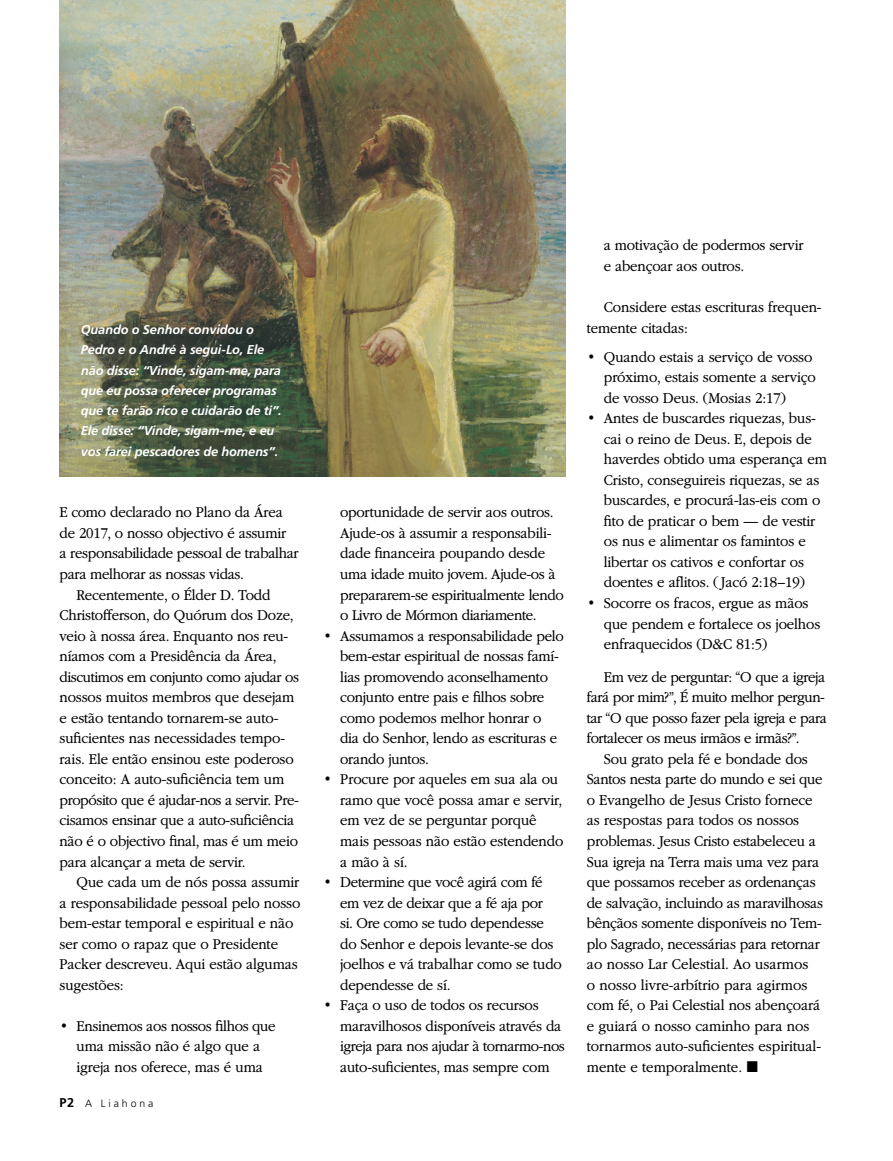
<style>
.page{position:relative;width:893px;height:1161px;background:#fff}
.page>*{position:absolute;margin:0;border:0;box-sizing:border-box;transform-origin:0 0}
.ARTCL_para_NEWS{font:300 15.75px/20.5px "Garamondlds Lat Plus";letter-spacing:-.015em;color:#000;scale:.95 1}
.LISTbullet-1_para_la{font:300 15.75px/20.5px "Garamondlds Lat Plus";letter-spacing:-.015em;color:#000;scale:.95 1}
.LISTbullet-1_para_fi{font:300 15.75px/20.5px "Garamondlds Lat Plus";letter-spacing:-.015em;color:#000;scale:.95 1}
.FIGimg_CAP_para_NEWS{font:italic 700 12.75px/20.2px "Frutigerlds Lat";letter-spacing:-.01em;color:#fff}
.Folio_L{font:300 10.5px "Frutigerlds Lat";letter-spacing:.28em;color:#000}
.s1{font-weight:700;font-size:12.75px}
</style>
<div class="page">
<img style="left:60px;top:0;width:506px;height:476px">
<p class="FIGimg_CAP_para_NEWS" style="left:81px;top:319px;width:203px">Quando o Senhor convidou o<br>Pedro e o André à segui-Lo, Ele não disse: “Vinde, sigam-me, para que eu possa oferecer programas que te farão rico e cuidarão de ti”.<br>Ele disse: “Vinde, sigam-me, e eu vos farei pescadores de homens”.</p>
<p class="ARTCL_para_NEWS" style="left:60px;top:502px;width:253px">E como declarado no Plano da Área de 2017, o nosso objectivo é assumir<br>a responsabilidade pessoal de trabalhar para melhorar as nossas vidas.</p>
<p class="ARTCL_para_NEWS" style="left:60px;top:584px;width:254px;text-indent:17px">Recentemente, o Élder D. Todd Christofferson, do Quórum dos Doze, veio à nossa área. Enquanto nos reu&shy;níamos com a Presidência da Área, discutimos em conjunto como ajudar os nossos muitos membros que desejam e estão tentando tornarem-se auto&shy;suficientes nas necessidades tempo&shy;rais. Ele então ensinou este poderoso conceito: A auto-suficiência tem um propósito que é ajudar-nos a servir. Pre&shy;cisamos ensinar que a auto-suficiência não é o objectivo final, mas é um meio para alcançar a meta de servir.</p>
<p class="ARTCL_para_NEWS" style="left:60px;top:871px;width:255px;text-indent:17px">Que cada um de nós possa assumir a responsabilidade pessoal pelo nosso bem-estar temporal e espiritual e não ser como o rapaz que o Presidente<br>Packer descreveu. Aqui estão algumas sugestões:</p>
<p class="LISTbullet-1_para_fi" style="left:60px;top:1015px;width:229px;text-align:center">• Ensinemos aos nossos filhos que uma missão não é algo que a igreja nos oferece, mas é uma</p>
<p class="Folio_L" style="left:60px;top:1095px;width:95px"><span class="s1">P2</span> A Liahona</p>
<p class="LISTbullet-1_para_fi" style="left:340px;top:502px;width:237px">oportunidade de servir aos outros.<br>Ajude-os à assumir a responsabili&shy;dade financeira poupando desde uma idade muito jovem. Ajude-os à prepararem-se espiritualmente lendo o Livro de Mórmon diariamente.</p>
<p class="LISTbullet-1_para_la" style="left:340px;top:625px;width:237px;text-indent:-17px">• Assumamos a responsabilidade pelo bem-estar espiritual de nossas famí&shy;lias promovendo aconselhamento conjunto entre pais e filhos sobre como podemos melhor honrar o dia do Senhor, lendo as escrituras e orando juntos.</p>
<p class="LISTbullet-1_para_la" style="left:340px;top:769px;width:236px;text-indent:-17px">• Procure por aqueles em sua ala ou ramo que você possa amar e servir, em vez de se perguntar porquê mais pessoas não estão estendendo a mão à sí.</p>
<p class="LISTbullet-1_para_la" style="left:340px;top:871px;width:235px;text-indent:-17px">• Determine que você agirá com fé em vez de deixar que a fé aja por<br>si. Ore como se tudo dependesse do Senhor e depois levante-se dos joelhos e vá trabalhar como se tudo dependesse de sí.</p>
<p class="LISTbullet-1_para_la" style="left:340px;top:995px;width:238px;text-indent:-17px">• Faça o uso de todos os recursos maravilhosos disponíveis através da igreja para nos ajudar à tornarmo-nos auto-suficientes, mas sempre com</p>
<p class="LISTbullet-1_para_la" style="left:604px;top:235px;width:212px">a motivação de podermos servir e abençoar aos outros.</p>
<p class="ARTCL_para_NEWS" style="left:587px;top:296px;width:249px;text-indent:17px">Considere estas escrituras frequen&shy;temente citadas:</p>
<p class="LISTbullet-1_para_fi" style="left:604px;top:346px;width:225px;text-indent:-17px">• Quando estais a serviço de vosso próximo, estais somente a serviço de vosso Deus. (Mosias 2:17)</p>
<p class="LISTbullet-1_para_la" style="left:604px;top:408px;width:236px;text-indent:-17px">• Antes de buscardes riquezas, bus&shy;cai o reino de Deus. E, depois de haverdes obtido uma esperança em Cristo, conseguireis riquezas, se as buscardes, e procurá-las-eis com o fito de praticar o bem — de vestir os nus e alimentar os famintos e libertar os cativos e confortar os doentes e aflitos. (Jacó 2:18–19)</p>
<p class="LISTbullet-1_para_la" style="left:604px;top:592px;width:229px;text-indent:-17px">• Socorre os fracos, ergue as mãos que pendem e fortalece os joelhos enfraquecidos (D&amp;C 81:5)</p>
<p class="ARTCL_para_NEWS" style="left:587px;top:666px;width:254px;text-indent:17px">Em vez de perguntar: “O que a igreja fará por mim?”, É muito melhor pergun&shy;tar “O que posso fazer pela igreja e para fortalecer os meus irmãos e irmãs?”.</p>
<p class="ARTCL_para_NEWS" style="left:587px;top:748px;width:250px;text-indent:17px">Sou grato pela fé e bondade dos Santos nesta parte do mundo e sei que o Evangelho de Jesus Cristo fornece as respostas para todos os nossos problemas. Jesus Cristo estabeleceu a Sua igreja na Terra mais uma vez para que possamos receber as ordenanças de salvação, incluindo as maravilhosas bênçãos somente disponíveis no Tem&shy;plo Sagrado, necessárias para retornar ao nosso Lar Celestial. Ao usarmos<br>o nosso livre-arbítrio para agirmos com fé, o Pai Celestial nos abençoará e guiará o nosso caminho para nos tornarmos auto-suficientes espiritual&shy;mente e temporalmente. ◼</p>
</div>
